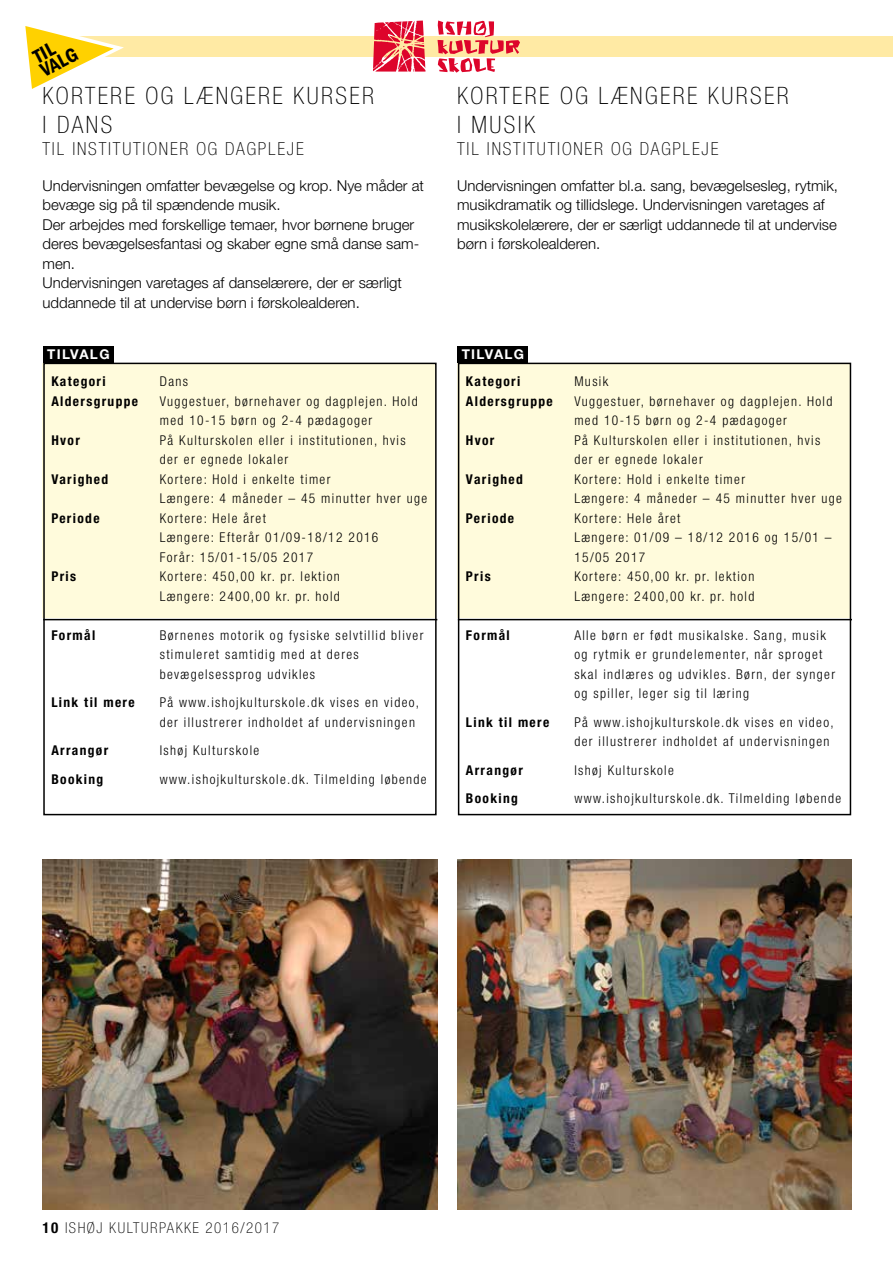
<style>
.page{position:relative;width:893px;height:1263px;background:#fff}
.page>*{position:absolute;margin:0;border:0;box-sizing:border-box;transform-origin:0 0}
.t1{font:100 condensed 24px/28.5px "Helvetica Neue";letter-spacing:.1em;color:#000}
.t2{font:600 condensed 19.95px/15.1px "Franklin Gothic";color:#000}
.t3{font:100 condensed 18px "Helvetica Neue";letter-spacing:.1em;color:#000}
.t4{font:300 15px/19.5px "Helvetica Neue";color:#000}
.t5{font:100 condensed 15px "Helvetica Neue";letter-spacing:.1em;color:#000}
.t6{font:300 condensed 13.5px/19.5px "Helvetica Neue";letter-spacing:.1em;color:#000}
.t7{font:700 condensed 13.5px "Helvetica Neue";letter-spacing:.1em;color:#000}
.t8{font:700 13.5px "Helvetica Neue";letter-spacing:.1em;color:#fff}
.s1{font-weight:700}
</style>
<div class="page">
<div style="left:51px;top:36px;width:842px;height:21px;background:#ffeaa4"></div>
<div style="left:43px;top:363px;width:393px;height:255px;background:#fffbdc"></div>
<div style="left:43px;top:363px;width:394px;height:452px;border:2px solid #000"></div>
<hr style="left:43px;top:619px;width:394px;height:1px;background:#000">
<div style="left:43px;top:346px;width:70px;height:17px;background:#000"></div>
<div style="left:457px;top:363px;width:393px;height:255px;background:#fffbdc"></div>
<div style="left:458px;top:363px;width:393px;height:452px;border:2px solid #000"></div>
<hr style="left:458px;top:619px;width:394px;height:1px;background:#000">
<div style="left:458px;top:346px;width:70px;height:17px;background:#000"></div>
<img style="left:43px;top:860px;width:394px;height:350px">
<img style="left:458px;top:860px;width:393px;height:350px">
<svg style="left:437px;top:20px;width:83px;height:53px"></svg>
<svg style="left:373px;top:21px;width:52px;height:51px;background:#e74e5e"></svg>
<svg style="left:25px;top:26px;width:99px;height:63px"></svg>
<h2 class="t2" style="left:31px;top:51px;width:41px;rotate:-27deg">TIL<br>VALG</h2>
<h1 class="t1" style="left:43px;top:82px;width:333px">KORTERE OG LÆNGERE KURSER<br>I DANS</h1>
<h3 class="t3" style="left:43px;top:139px;width:263px">TIL INSTITUTIONER OG DAGPLEJE</h3>
<p class="t4" style="left:43px;top:175px;width:383px">Undervisningen omfatter bevægelse og krop. Nye måder at bevæge sig på til spændende musik.<br>Der arbejdes med forskellige temaer, hvor børnene bruger deres bevægelsesfantasi og skaber egne små danse sam&shy;men.<br>Undervisningen varetages af danselærere, der er særligt uddannede til at undervise børn i førskolealderen.</p>
<p class="t8" style="left:47px;top:346px;width:64px">TILVALG</p>
<p class="t7" style="left:51px;top:373px;width:56px">Kategori</p>
<p class="t6" style="left:160px;top:371px;width:30px">Dans</p>
<p class="t7" style="left:51px;top:393px;width:88px">Aldersgruppe</p>
<p class="t6" style="left:160px;top:391px;width:259px">Vuggestuer, børnehaver og dagplejen. Hold med 10-15 børn og 2-4 pædagoger</p>
<p class="t7" style="left:51px;top:432px;width:30px">Hvor</p>
<p class="t6" style="left:160px;top:430px;width:247px">På Kulturskolen eller i institutionen, hvis der er egnede lokaler</p>
<p class="t7" style="left:51px;top:471px;width:58px">Varighed</p>
<p class="t6" style="left:160px;top:469px;width:269px">Kortere: Hold i enkelte timer<br>Længere: 4 måneder – 45 minutter hver uge</p>
<p class="t7" style="left:51px;top:510px;width:50px">Periode</p>
<p class="t6" style="left:160px;top:508px;width:220px">Kortere: Hele året<br>Længere: Efterår 01/09-18/12 2016<br>Forår: 15/01-15/05 2017</p>
<p class="t7" style="left:51px;top:568px;width:26px">Pris</p>
<p class="t6" style="left:160px;top:566px;width:182px">Kortere: 450,00 kr. pr. lektion<br>Længere: 2400,00 kr. pr. hold</p>
<p class="t7" style="left:51px;top:627px;width:45px">Formål</p>
<p class="t6" style="left:160px;top:625px;width:265px">Børnenes motorik og fysiske selvtillid bliver stimuleret samtidig med at deres bevægelsessprog udvikles</p>
<p class="t7" style="left:51px;top:694px;width:85px">Link til mere</p>
<p class="t6" style="left:160px;top:692px;width:261px">På www.ishojkulturskole.dk vises en video, der illustrerer indholdet af undervisningen</p>
<p class="t7" style="left:51px;top:742px;width:58px">Arrangør</p>
<p class="t6" style="left:160px;top:740px;width:101px">Ishøj Kulturskole</p>
<p class="t7" style="left:51px;top:770px;width:54px">Booking</p>
<p class="t6" style="left:160px;top:769px;width:268px">www.ishojkulturskole.dk. Tilmelding løbende</p>
<h1 class="t1" style="left:457px;top:82px;width:333px">KORTERE OG LÆNGERE KURSER<br>I MUSIK</h1>
<h3 class="t3" style="left:457px;top:139px;width:263px">TIL INSTITUTIONER OG DAGPLEJE</h3>
<p class="t4" style="left:457px;top:175px;width:382px">Undervisningen omfatter bl.a. sang, bevægelsesleg, rytmik, musikdramatik og tillidslege. Undervisningen varetages af musikskolelærere, der er særligt uddannede til at undervise børn i førskolealderen.</p>
<p class="t8" style="left:462px;top:346px;width:64px">TILVALG</p>
<p class="t7" style="left:466px;top:373px;width:56px">Kategori</p>
<p class="t6" style="left:574px;top:371px;width:35px">Musik</p>
<p class="t7" style="left:466px;top:393px;width:88px">Aldersgruppe</p>
<p class="t6" style="left:574px;top:391px;width:259px">Vuggestuer, børnehaver og dagplejen. Hold med 10-15 børn og 2-4 pædagoger</p>
<p class="t7" style="left:466px;top:432px;width:30px">Hvor</p>
<p class="t6" style="left:574px;top:430px;width:247px">På Kulturskolen eller i institutionen, hvis der er egnede lokaler</p>
<p class="t7" style="left:466px;top:471px;width:58px">Varighed</p>
<p class="t6" style="left:574px;top:469px;width:269px">Kortere: Hold i enkelte timer<br>Længere: 4 måneder – 45 minutter hver uge</p>
<p class="t7" style="left:466px;top:510px;width:50px">Periode</p>
<p class="t6" style="left:574px;top:508px;width:259px">Kortere: Hele året<br>Længere: 01/09 – 18/12 2016 og 15/01 –<br>15/05 2017</p>
<p class="t7" style="left:466px;top:568px;width:26px">Pris</p>
<p class="t6" style="left:574px;top:566px;width:182px">Kortere: 450,00 kr. pr. lektion<br>Længere: 2400,00 kr. pr. hold</p>
<p class="t7" style="left:466px;top:627px;width:45px">Formål</p>
<p class="t6" style="left:574px;top:625px;width:262px">Alle børn er født musikalske. Sang, musik og rytmik er grundelementer, når sproget skal indlæres og udvikles. Børn, der synger og spiller, leger sig til læring</p>
<p class="t7" style="left:466px;top:713px;width:85px">Link til mere</p>
<p class="t6" style="left:574px;top:712px;width:261px">På www.ishojkulturskole.dk vises en video, der illustrerer indholdet af undervisningen</p>
<p class="t7" style="left:466px;top:761px;width:58px">Arrangør</p>
<p class="t6" style="left:574px;top:760px;width:101px">Ishøj Kulturskole</p>
<p class="t7" style="left:466px;top:790px;width:54px">Booking</p>
<p class="t6" style="left:574px;top:788px;width:268px">www.ishojkulturskole.dk. Tilmelding løbende</p>
<p class="t5" style="left:43px;top:1219px;width:238px"><span class="s1">10</span> ISHØJ KULTURPAKKE 2016/2017</p>
</div>
